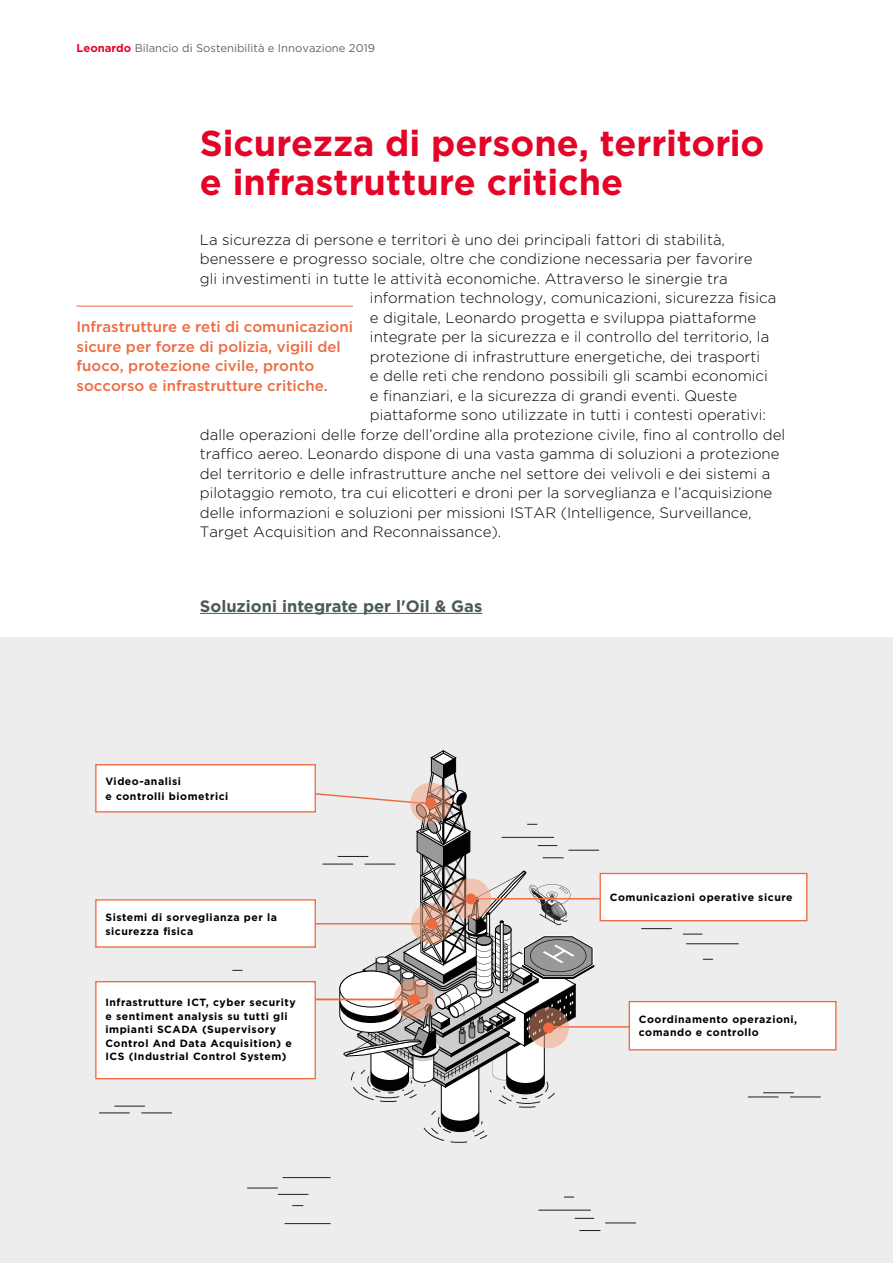
<style>
.page{position:relative;width:893px;height:1263px;background:#fff}
.page>*{position:absolute;margin:0;border:0;box-sizing:border-box;transform-origin:0 0}
.t1{font:700 36px/39px "Gotham";color:#e40428}
.t2{font:700 16.5px "Gotham";color:#4b5b4f}
.t3{font:300 15px "Gotham";color:#000}
.t4{font:500 15px/19.5px "Gotham";color:#ed6b41}
.t5{font:11.25px "Gotham";color:#646363}
.t6{font:700 10.5px/13.5px "Gotham";letter-spacing:.05em;color:#000}
.s1{font-weight:700;color:#e40428}
</style>
<div class="page">
<hr style="left:77px;top:306px;width:276px;height:1px;background:#ed6b41">
<div style="left:0;top:638px;width:893px;height:625px;background:#ededed"></div>
<hr style="left:141px;top:1112px;width:31px;height:1px;background:#1e1e1c">
<hr style="left:99px;top:1112px;width:31px;height:1px;background:#1e1e1c">
<hr style="left:114px;top:1106px;width:31px;height:1px;background:#1e1e1c">
<hr style="left:790px;top:1096px;width:31px;height:1px;background:#1e1e1c">
<hr style="left:748px;top:1096px;width:30px;height:1px;background:#1e1e1c">
<hr style="left:763px;top:1092px;width:31px;height:1px;background:#1e1e1c">
<hr style="left:283px;top:1177px;width:47px;height:1px;background:#1e1e1c">
<hr style="left:278px;top:1194px;width:30px;height:1px;background:#1e1e1c">
<hr style="left:247px;top:1188px;width:31px;height:1px;background:#1e1e1c">
<hr style="left:285px;top:1223px;width:45px;height:1px;background:#1e1e1c">
<svg style="left:683px;top:934px;width:19px;height:1px"></svg>
<hr style="left:641px;top:928px;width:31px;height:1px;background:#1e1e1c">
<hr style="left:686px;top:943px;width:53px;height:1px;background:#1e1e1c">
<hr style="left:568px;top:850px;width:31px;height:1px;background:#1e1e1c">
<svg style="left:579px;top:1230px;width:21px;height:1px"></svg>
<svg style="left:575px;top:1218px;width:19px;height:1px"></svg>
<hr style="left:605px;top:1222px;width:31px;height:1px;background:#1e1e1c">
<hr style="left:538px;top:1210px;width:53px;height:1px;background:#1e1e1c">
<svg style="left:232px;top:750px;width:362px;height:392px"></svg>
<hr style="left:253px;top:923px;width:177px;height:1px;background:#ed6b3e">
<hr style="left:471px;top:898px;width:178px;height:1px;background:#ed6b3e">
<hr style="left:209px;top:998px;width:203px;height:2px;background:#ed6b3e">
<div style="left:96px;top:900px;width:219px;height:47px;background:#fff"></div>
<div style="left:95px;top:899px;width:221px;height:49px;border:1px solid #ed6b41"></div>
<div style="left:600px;top:873px;width:207px;height:48px;background:#fff"></div>
<div style="left:600px;top:873px;width:207px;height:48px;border:1px solid #ed6b41"></div>
<hr style="left:547px;top:1026px;width:131px;height:1px;background:#ed6b3e">
<div style="left:629px;top:1001px;width:207px;height:49px;background:#fff"></div>
<div style="left:629px;top:1001px;width:207px;height:49px;border:1px solid #ed6b41"></div>
<div style="left:96px;top:982px;width:219px;height:97px;background:#fff"></div>
<div style="left:95px;top:981px;width:221px;height:98px;border:1px solid #ed6b41"></div>
<div style="left:96px;top:765px;width:219px;height:47px;background:#fff"></div>
<div style="left:95px;top:764px;width:221px;height:48px;border:1px solid #ed6b41"></div>
<svg style="left:410px;top:783px;width:41px;height:40px"></svg>
<div style="left:425px;top:798px;width:11px;height:11px;background:#ed6b41;border-radius:50%"></div>
<svg style="left:450px;top:878px;width:41px;height:41px"></svg>
<div style="left:465px;top:893px;width:11px;height:11px;background:#ed6b41;border-radius:50%"></div>
<svg style="left:411px;top:903px;width:41px;height:41px"></svg>
<div style="left:426px;top:918px;width:11px;height:11px;background:#ed6b41;border-radius:50%"></div>
<svg style="left:394px;top:979px;width:41px;height:41px"></svg>
<div style="left:409px;top:994px;width:11px;height:11px;background:#ed6b41;border-radius:50%"></div>
<svg style="left:528px;top:1007px;width:41px;height:41px"></svg>
<div style="left:543px;top:1022px;width:11px;height:11px;background:#ed6b41;border-radius:50%"></div>
<hr style="left:200px;top:613px;width:282px;height:1px;background:#4b5b4f">
<p class="t5" style="left:77px;top:40px;width:300px"><span class="s1">Leonardo</span> Bilancio di Sostenibilità e Innovazione 2019</p>
<h1 class="t1" style="left:200px;top:124px;width:566px">Sicurezza di persone, territorio e infrastrutture critiche</h1>
<p class="t3" style="left:200px;top:230px;width:527px">La sicurezza di persone e territori è uno dei principali fattori di stabilità,</p>
<p class="t3" style="left:200px;top:249px;width:554px">benessere e progresso sociale, oltre che condizione necessaria per favorire</p>
<p class="t3" style="left:200px;top:269px;width:529px">gli investimenti in tutte le attività economiche. Attraverso le sinergie tra</p>
<p class="t3" style="left:370px;top:288px;width:408px">information technology, comunicazioni, sicurezza fisica</p>
<p class="t3" style="left:370px;top:308px;width:388px">e digitale, Leonardo progetta e sviluppa piattaforme</p>
<p class="t3" style="left:370px;top:327px;width:401px">integrate per la sicurezza e il controllo del territorio, la</p>
<p class="t3" style="left:370px;top:347px;width:392px">protezione di infrastrutture energetiche, dei trasporti</p>
<p class="t3" style="left:370px;top:366px;width:399px">e delle reti che rendono possibili gli scambi economici</p>
<p class="t3" style="left:370px;top:386px;width:369px">e finanziari, e la sicurezza di grandi eventi. Queste</p>
<p class="t3" style="left:370px;top:405px;width:398px">piattaforme sono utilizzate in tutti i contesti operativi:</p>
<p class="t3" style="left:200px;top:425px;width:587px">dalle operazioni delle forze dell’ordine alla protezione civile, fino al controllo del</p>
<p class="t3" style="left:200px;top:444px;width:581px">traffico aereo. Leonardo dispone di una vasta gamma di soluzioni a protezione</p>
<p class="t3" style="left:200px;top:464px;width:572px">del territorio e delle infrastrutture anche nel settore dei velivoli e dei sistemi a</p>
<p class="t3" style="left:200px;top:483px;width:574px">pilotaggio remoto, tra cui elicotteri e droni per la sorveglianza e l’acquisizione</p>
<p class="t3" style="left:200px;top:503px;width:553px">delle informazioni e soluzioni per missioni ISTAR (Intelligence, Surveillance,</p>
<p class="t3" style="left:200px;top:522px;width:303px">Target Acquisition and Reconnaissance).</p>
<p class="t4" style="left:77px;top:317px;width:278px">Infrastrutture e reti di comunicazioni sicure per forze di polizia, vigili del fuoco, protezione civile, pronto soccorso e infrastrutture critiche.</p>
<p class="t2" style="left:200px;top:595px;width:284px">Soluzioni integrate per l'Oil &amp; Gas</p>
<p class="t6" style="left:105px;top:774px;width:124px;line-height:14.4px">Video-analisi<br>e controlli biometrici</p>
<p class="t6" style="left:105px;top:911px;width:173px">Sistemi di sorveglianza per la sicurezza fisica</p>
<p class="t6" style="left:105px;top:995px;width:192px">Infrastrutture ICT, cyber security e sentiment analysis su tutti gli impianti SCADA (Supervisory<br>Control And Data Acquisition) e<br>ICS (Industrial Control System)</p>
<p class="t6" style="left:610px;top:890px;width:184px">Comunicazioni operative sicure</p>
<p class="t6" style="left:639px;top:1012px;width:160px">Coordinamento operazioni, comando e controllo</p>
</div>
